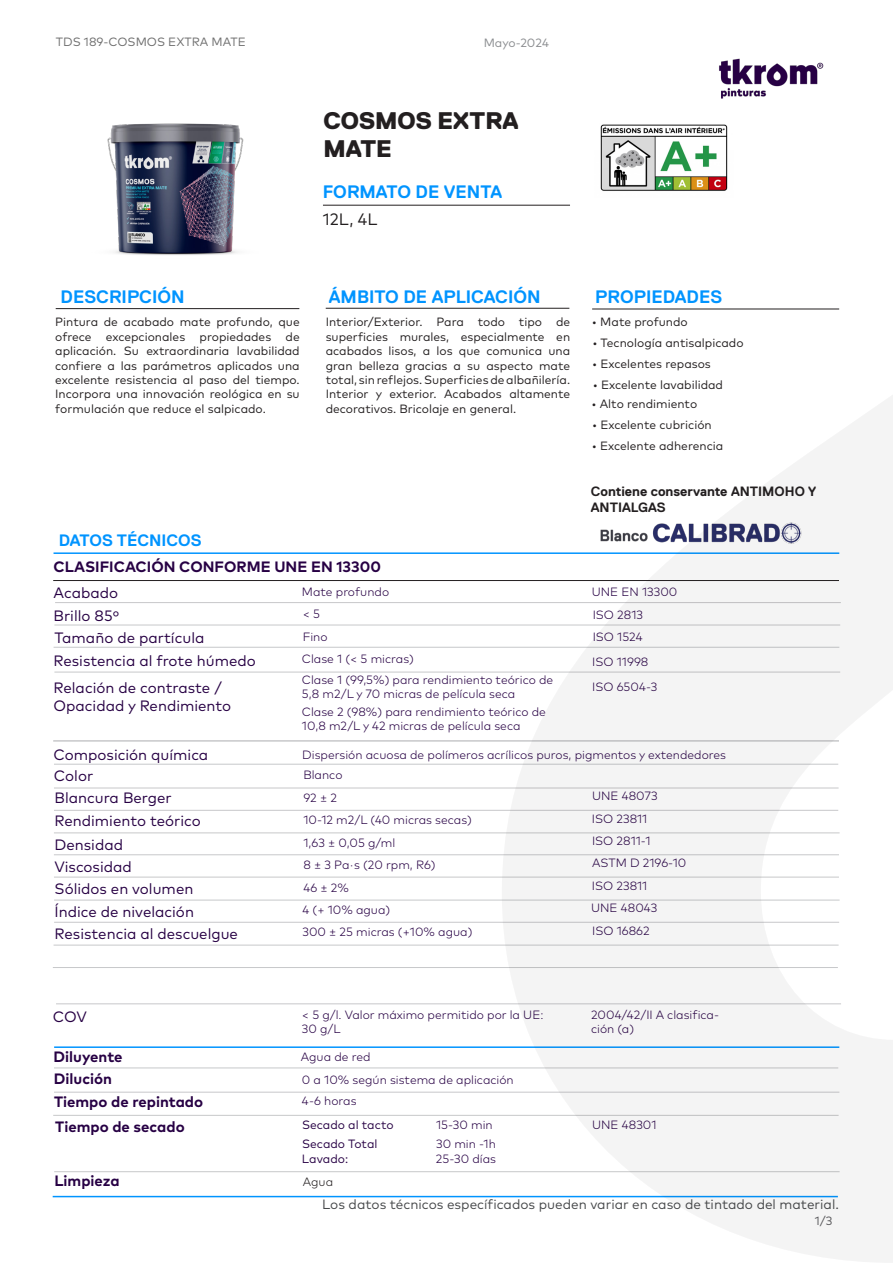
<style>
.page{position:relative;width:893px;height:1263px;background:#fff}
.page>*{position:absolute;margin:0;border:0;box-sizing:border-box;transform-origin:0 0}
.t1{font:800 24px/28.8px "Replica Pro";color:#231f20}
.t2{font:700 18px "Replica";color:#0094ff}
.t3{font:700 16.5px "Replica";color:#0094ff}
.t4{font:16.5px "Mark Pro";color:#231f20}
.t5{font:15px/23px "Mark Pro";color:#270044}
.t6{font:700 15px/23.4px "Mark Pro";color:#270044}
.t7{font:13.5px "Mark Pro";color:#46484a}
.t8{font:700 13.5px/16.2px "Replica Pro";color:#231f20}
.t9{font:12px/14.4px "Mark Pro";color:#231f20;text-align:justify}
.t10{font:300 12px/14.4px "Mark Pro";color:#270044}
.t11{font:12px/19.5px "Mark Pro";color:#270044}
.t12{font:12px "Mark Pro";color:#6e6e6e}
.t13{font:12px "Mark Pro";color:#8b8d90}
.t14{font:300 12px "Mark Pro";color:#231f20}
.t15{font:12px "Mark Pro";color:#5c5c5f}
</style>
<div class="page">
<img style="left:107px;top:123px;width:137px;height:132px">
<img style="left:600px;top:124px;width:128px;height:67px">
<hr style="left:323px;top:205px;width:247px;height:1px;background:#231f20">
<hr style="left:592px;top:309px;width:247px;height:1px;background:#231f20">
<hr style="left:326px;top:308px;width:243px;height:1px;background:#231f20">
<hr style="left:56px;top:308px;width:243px;height:1px;background:#231f20">
<hr style="left:54px;top:552px;width:785px;height:2px;background:#0094ff">
<hr style="left:53px;top:580px;width:786px;height:1px;background:#231f20">
<hr style="left:55px;top:602px;width:786px;height:1px;background:#c7c8ca">
<hr style="left:54px;top:625px;width:786px;height:1px;background:#c7c8ca">
<hr style="left:54px;top:647px;width:785px;height:1px;background:#c7c8ca">
<hr style="left:53px;top:740px;width:786px;height:2px;background:#c7c8ca">
<hr style="left:54px;top:764px;width:784px;height:1px;background:#c7c8ca">
<hr style="left:54px;top:788px;width:785px;height:1px;background:#c7c8ca">
<hr style="left:54px;top:810px;width:784px;height:1px;background:#c7c8ca">
<hr style="left:54px;top:854px;width:785px;height:1px;background:#c7c8ca">
<hr style="left:54px;top:877px;width:785px;height:1px;background:#c7c8ca">
<hr style="left:54px;top:900px;width:786px;height:1px;background:#c7c8ca">
<hr style="left:54px;top:922px;width:785px;height:1px;background:#c7c8ca">
<hr style="left:54px;top:1046px;width:785px;height:2px;background:#0094ff">
<hr style="left:54px;top:833px;width:786px;height:1px;background:#c7c8ca">
<hr style="left:54px;top:945px;width:785px;height:1px;background:#c7c8ca">
<hr style="left:54px;top:1068px;width:784px;height:1px;background:#c7c8ca">
<hr style="left:54px;top:1092px;width:785px;height:1px;background:#c7c8ca">
<hr style="left:53px;top:1115px;width:786px;height:1px;background:#c7c8ca">
<hr style="left:54px;top:1171px;width:786px;height:1px;background:#c7c8ca">
<hr style="left:54px;top:672px;width:786px;height:1px;background:#c7c8ca">
<hr style="left:53px;top:967px;width:785px;height:1px;background:#c7c8ca">
<hr style="left:56px;top:1003px;width:785px;height:1px;background:#c7c8ca">
<img style="left:719px;top:58px;width:105px;height:41px">
<hr style="left:53px;top:1196px;width:785px;height:1px;background:#0094ff">
<svg style="left:502px;top:395px;width:391px;height:867px;fill:#f4f4f4"></svg>
<p class="t12" style="left:56px;top:33px;width:192px">TDS 189-COSMOS EXTRA MATE</p>
<p class="t13" style="left:484px;top:34px;width:67px">Mayo-2024</p>
<h1 class="t1" style="left:323px;top:106px;width:197px">COSMOS EXTRA<br>MATE</h1>
<h2 class="t2" style="left:323px;top:182px;width:181px">FORMATO DE VENTA</h2>
<h3 class="t4" style="left:323px;top:206px;width:56px">12L, 4L</h3>
<h2 class="t2" style="left:61px;top:287px;width:126px">DESCRIPCIÓN</h2>
<h2 class="t2" style="left:329px;top:287px;width:213px">ÁMBITO DE APLICACIÓN</h2>
<p class="t9" style="left:55px;top:314px;width:246px">Pintura de acabado mate profundo, que ofrece excepcionales propiedades de aplicación. Su extraordinaria lavabilidad confiere a las parámetros aplicados una excelente resistencia al paso del tiempo.<br>Incorpora una innovación reológica en su formulación que reduce el salpicado.</p>
<p class="t9" style="left:326px;top:314px;width:246px">Interior/Exterior. Para todo tipo de superficies murales, especialmente en acabados lisos, a los que comunica una gran belleza gracias a su aspecto mate total, sin reflejos. Superficies de albañilería.<br>Interior y exterior. Acabados altamente decorativos. Bricolaje en general.</p>
<h2 class="t2" style="left:595px;top:287px;width:128px">PROPIEDADES</h2>
<p class="t9" style="left:592px;top:314px;width:97px">• Mate profundo</p>
<p class="t9" style="left:592px;top:335px;width:153px">• Tecnología antisalpicado</p>
<p class="t9" style="left:592px;top:356px;width:120px">• Excelentes repasos</p>
<p class="t9" style="left:593px;top:377px;width:132px">• Excelente lavabilidad</p>
<p class="t9" style="left:592px;top:396px;width:107px">• Alto rendimiento</p>
<p class="t9" style="left:592px;top:417px;width:121px">• Excelente cubrición</p>
<p class="t9" style="left:592px;top:438px;width:133px">• Excelente adherencia</p>
<p class="t8" style="left:591px;top:483px;width:227px">Contiene conservante ANTIMOHO Y<br>ANTIALGAS</p>
<h3 class="t3" style="left:59px;top:531px;width:144px">DATOS TÉCNICOS</h3>
<p class="t6" style="left:54px;top:554px;width:329px">CLASIFICACIÓN CONFORME UNE EN 13300</p>
<p class="t5" style="left:54px;top:580px;width:67px">Acabado<br>Brillo 85º</p>
<p class="t10" style="left:302px;top:579px;width:89px;line-height:23px">Mate profundo &lt; 5</p>
<p class="t10" style="left:592px;top:579px;width:87px;line-height:23.1px">UNE EN 13300<br>ISO 2813</p>
<p class="t5" style="left:54px;top:625px;width:151px">Tamaño de partícula</p>
<p class="t5" style="left:54px;top:678px;width:179px;line-height:18px">Relación de contraste /<br>Opacidad y Rendimiento</p>
<p class="t10" style="left:593px;top:628px;width:52px">ISO 1524</p>
<p class="t10" style="left:303px;top:628px;width:26px">Fino</p>
<p class="t10" style="left:302px;top:671px;width:253px">Clase 1 (99,5%) para rendimiento teórico de<br>5,8 m2/L y 70 micras de película seca</p>
<p class="t5" style="left:54px;top:648px;width:204px">Resistencia al frote húmedo</p>
<p class="t10" style="left:302px;top:651px;width:114px">Clase 1 (&lt; 5 micras)</p>
<p class="t10" style="left:592px;top:653px;width:58px">ISO 11998</p>
<p class="t10" style="left:592px;top:678px;width:67px">ISO 6504-3</p>
<p class="t10" style="left:302px;top:703px;width:246px">Clase 2 (98%) para rendimiento teórico de<br>10,8 m2/L y 42 micras de película seca</p>
<p class="t5" style="left:54px;top:742px;width:156px">Composición química</p>
<p class="t10" style="left:302px;top:746px;width:425px">Dispersión acuosa de polímeros acrílicos puros, pigmentos y extendedores</p>
<p class="t5" style="left:54px;top:764px;width:119px;line-height:21.1px">Color<br>Blancura Berger</p>
<p class="t10" style="left:303px;top:762px;width:41px;line-height:22.6px">Blanco<br>92 ± 2</p>
<p class="t10" style="left:592px;top:788px;width:67px">UNE 48073</p>
<p class="t5" style="left:55px;top:808px;width:148px">Rendimiento teórico</p>
<p class="t5" style="left:55px;top:832px;width:70px">Densidad</p>
<p class="t5" style="left:54px;top:854px;width:140px;line-height:22.5px">Viscosidad<br>Sólidos en volumen</p>
<p class="t5" style="left:55px;top:899px;width:141px">Índice de nivelación</p>
<p class="t5" style="left:55px;top:921px;width:185px">Resistencia al descuelgue</p>
<p class="t10" style="left:303px;top:812px;width:170px">10-12 m2/L (40 micras secas)</p>
<p class="t10" style="left:592px;top:810px;width:57px">ISO 23811</p>
<p class="t10" style="left:303px;top:830px;width:134px;line-height:22.4px">1,63 ± 0,05 g/ml<br>8 ± 3 Pa·s (20 rpm, R6)</p>
<p class="t10" style="left:592px;top:828px;width:96px;line-height:22.4px">ISO 2811-1<br>ASTM D 2196-10</p>
<p class="t10" style="left:303px;top:879px;width:47px">46 ± 2%</p>
<p class="t10" style="left:592px;top:877px;width:57px">ISO 23811</p>
<p class="t10" style="left:302px;top:901px;width:89px">4 (+ 10% agua)</p>
<p class="t10" style="left:591px;top:900px;width:68px">UNE 48043</p>
<p class="t10" style="left:302px;top:924px;width:171px">300 ± 25 micras (+10% agua)</p>
<p class="t10" style="left:592px;top:922px;width:59px">ISO 16862</p>
<p class="t5" style="left:53px;top:1004px;width:36px">COV</p>
<p class="t10" style="left:302px;top:1006px;width:243px">&lt; 5 g/l. Valor máximo permitido por la UE:<br>30 g/L</p>
<p class="t10" style="left:591px;top:1006px;width:130px">2004/42/II A clasifica&shy;ción (a)</p>
<p class="t6" style="left:54px;top:1044px;width:71px">Diluyente</p>
<p class="t10" style="left:301px;top:1048px;width:71px">Agua de red</p>
<p class="t6" style="left:54px;top:1065px;width:151px">Dilución<br>Tiempo de repintado</p>
<p class="t10" style="left:302px;top:1068px;width:213px;line-height:21.3px">0 a 10% según sistema de aplicación<br>4-6 horas</p>
<p class="t6" style="left:55px;top:1114px;width:131px">Tiempo de secado</p>
<p class="t11" style="left:302px;top:1113px;width:93px">Secado al tacto<br>Secado Total</p>
<p class="t11" style="left:302px;top:1148px;width:48px">Lavado:</p>
<p class="t10" style="left:436px;top:1116px;width:58px">15-30 min</p>
<p class="t10" style="left:592px;top:1116px;width:66px">UNE 48301</p>
<p class="t10" style="left:436px;top:1135px;width:62px;line-height:14.9px">30 min -1h<br>25-30 días</p>
<p class="t6" style="left:55px;top:1167px;width:67px">Limpieza</p>
<p class="t14" style="left:303px;top:1173px;width:32px">Agua</p>
<p class="t7" style="left:322px;top:1194px;width:518px">Los datos técnicos específicados pueden variar en caso de tintado del material.</p>
<p class="t15" style="left:815px;top:1211px;width:19px">1/3</p>
</div>
